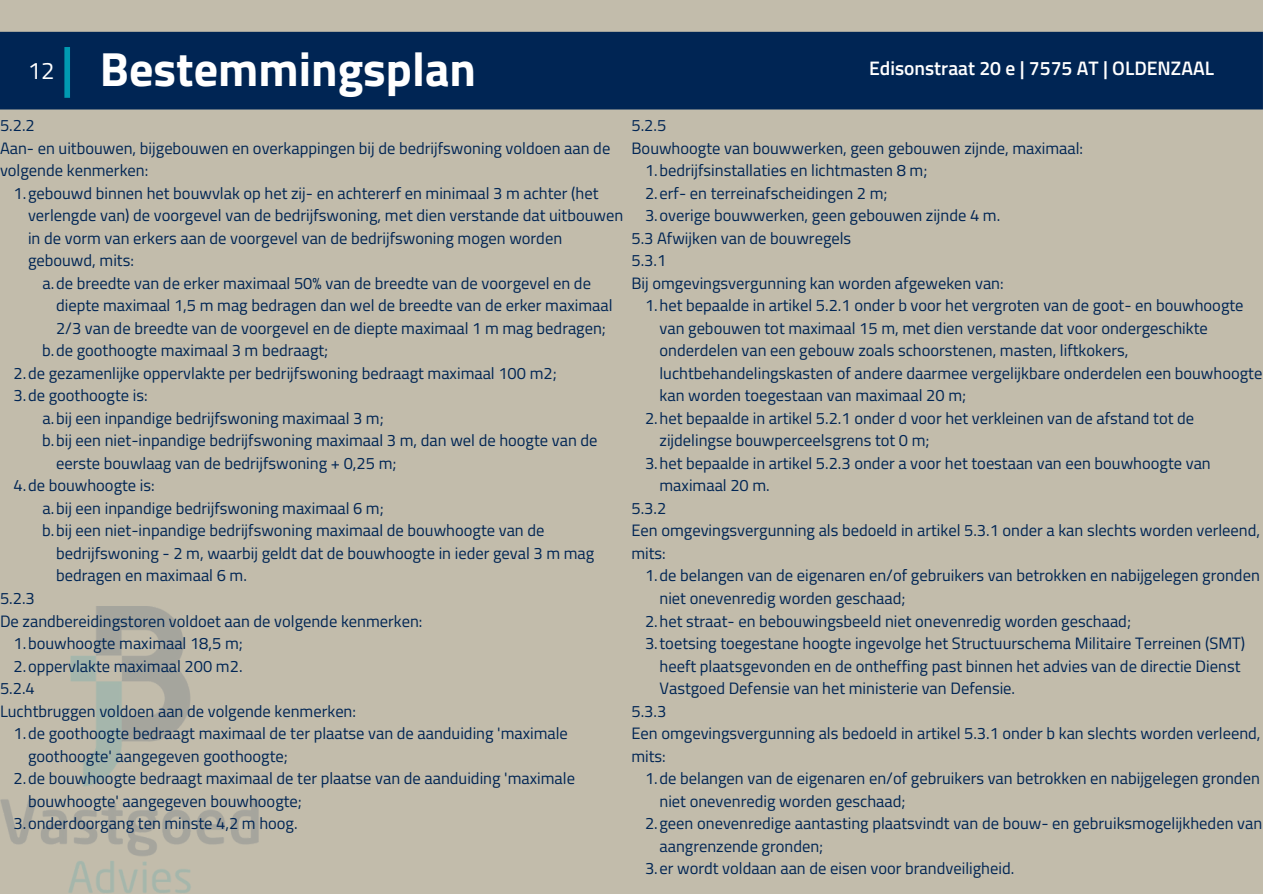
<style>
.page{position:relative;width:1263px;height:894px;background:#fff}
.page>*{position:absolute;margin:0;border:0;box-sizing:border-box;transform-origin:0 0}
.t1{font:700 48px "Titillium Web";color:#fff}
.t2{font:24px "Titillium Web";color:#fff}
.t3{font:600 19.5px "Titillium Web";color:#fff}
.t4{font:16.5px/22.5px "Titillium Web";color:#002554}
</style>
<div class="page">
<div style="left:0;top:0;width:1263px;height:893px;background:#c2bcab"></div>
<div style="left:0;top:32px;width:1263px;height:77px;background:#002554"></div>
<div style="left:64px;top:47px;width:6px;height:51px;background:#009ab2"></div>
<img style="left:0;top:606px;width:259px;height:287px">
<p class="t2" style="left:28px;top:52px;width:28px">12</p>
<p class="t1" style="left:100px;top:31px;width:378px">Bestemmingsplan</p>
<p class="t3" style="left:869px;top:53px;width:346px">Edisonstraat 20 e | 7575 AT | OLDENZAAL</p>
<h1 class="t4" style="left:0;top:114px;width:36px">5.2.2</h1>
<h2 class="t4" style="left:0;top:136px;width:612px">Aan- en uitbouwen, bijgebouwen en overkappingen bij de bedrijfswoning voldoen aan de volgende kenmerken:</h2>
<p class="t4" style="left:28px;top:181px;width:597px;text-indent:-14px">1.gebouwd binnen het bouwvlak op het zij- en achtererf en minimaal 3 m achter (het verlengde van) de voorgevel van de bedrijfswoning, met dien verstande dat uitbouwen in de vorm van erkers aan de voorgevel van de bedrijfswoning mogen worden gebouwd, mits:</p>
<p class="t4" style="left:56px;top:271px;width:558px;text-indent:-13px">a.de breedte van de erker maximaal 50% van de breedte van de voorgevel en de diepte maximaal 1,5 m mag bedragen dan wel de breedte van de erker maximaal<br>2/3 van de breedte van de voorgevel en de diepte maximaal 1 m mag bedragen;</p>
<p class="t4" style="left:42px;top:339px;width:288px">b.de goothoogte maximaal 3 m bedraagt;</p>
<p class="t4" style="left:14px;top:361px;width:545px">2.de gezamenlijke oppervlakte per bedrijfswoning bedraagt maximaal 100 m2;</p>
<p class="t4" style="left:14px;top:384px;width:136px">3.de goothoogte is:</p>
<p class="t4" style="left:43px;top:406px;width:343px">a.bij een inpandige bedrijfswoning maximaal 3 m;</p>
<p class="t4" style="left:56px;top:429px;width:543px;text-indent:-14px">b.bij een niet-inpandige bedrijfswoning maximaal 3 m, dan wel de hoogte van de eerste bouwlaag van de bedrijfswoning + 0,25 m;</p>
<p class="t4" style="left:14px;top:474px;width:143px">4.de bouwhoogte is:</p>
<p class="t4" style="left:43px;top:496px;width:343px">a.bij een inpandige bedrijfswoning maximaal 6 m;</p>
<p class="t4" style="left:56px;top:519px;width:540px;text-indent:-14px">b.bij een niet-inpandige bedrijfswoning maximaal de bouwhoogte van de bedrijfswoning - 2 m, waarbij geldt dat de bouwhoogte in ieder geval 3 m mag bedragen en maximaal 6 m.</p>
<p class="t4" style="left:0;top:586px;width:36px">5.2.3</p>
<p class="t4" style="left:0;top:609px;width:424px">De zandbereidingstoren voldoet aan de volgende kenmerken:</p>
<p class="t4" style="left:14px;top:631px;width:231px">1.bouwhoogte maximaal 18,5 m;</p>
<p class="t4" style="left:14px;top:654px;width:230px">2.oppervlakte maximaal 200 m2.</p>
<p class="t4" style="left:0;top:676px;width:36px">5.2.4</p>
<p class="t4" style="left:0;top:699px;width:358px">Luchtbruggen voldoen aan de volgende kenmerken:</p>
<p class="t4" style="left:28px;top:721px;width:541px;text-indent:-14px">1.de goothoogte bedraagt maximaal de ter plaatse van de aanduiding 'maximale goothoogte' aangegeven goothoogte;</p>
<p class="t4" style="left:28px;top:766px;width:548px;text-indent:-14px">2.de bouwhoogte bedraagt maximaal de ter plaatse van de aanduiding 'maximale bouwhoogte' aangegeven bouwhoogte;</p>
<p class="t4" style="left:14px;top:811px;width:286px">3.onderdoorgang ten minste 4,2 m hoog.</p>
<p class="t4" style="left:631px;top:114px;width:36px">5.2.5</p>
<p class="t4" style="left:631px;top:136px;width:453px">Bouwhoogte van bouwwerken, geen gebouwen zijnde, maximaal:</p>
<p class="t4" style="left:645px;top:159px;width:284px">1.bedrijfsinstallaties en lichtmasten 8 m;</p>
<p class="t4" style="left:645px;top:181px;width:244px">2.erf- en terreinafscheidingen 2 m;</p>
<p class="t4" style="left:645px;top:204px;width:357px">3.overige bouwwerken, geen gebouwen zijnde 4 m.</p>
<p class="t4" style="left:631px;top:226px;width:221px">5.3 Afwijken van de bouwregels</p>
<p class="t4" style="left:631px;top:249px;width:36px">5.3.1</p>
<p class="t4" style="left:631px;top:271px;width:374px">Bij omgevingsvergunning kan worden afgeweken van:</p>
<p class="t4" style="left:659px;top:294px;width:604px;text-indent:-14px">1.het bepaalde in artikel 5.2.1 onder b voor het vergroten van de goot- en bouwhoogte van gebouwen tot maximaal 15 m, met dien verstande dat voor ondergeschikte onderdelen van een gebouw zoals schoorstenen, masten, liftkokers, luchtbehandelingskasten of andere daarmee vergelijkbare onderdelen een bouwhoogte kan worden toegestaan van maximaal 20 m;</p>
<p class="t4" style="left:659px;top:406px;width:536px;text-indent:-14px">2.het bepaalde in artikel 5.2.1 onder d voor het verkleinen van de afstand tot de zijdelingse bouwperceelsgrens tot 0 m;</p>
<p class="t4" style="left:659px;top:451px;width:553px;text-indent:-14px">3.het bepaalde in artikel 5.2.3 onder a voor het toestaan van een bouwhoogte van maximaal 20 m.</p>
<p class="t4" style="left:631px;top:496px;width:36px">5.3.2</p>
<p class="t4" style="left:631px;top:519px;width:630px">Een omgevingsvergunning als bedoeld in artikel 5.3.1 onder a kan slechts worden verleend, mits:</p>
<p class="t4" style="left:659px;top:564px;width:602px;text-indent:-14px">1.de belangen van de eigenaren en/of gebruikers van betrokken en nabijgelegen gronden niet onevenredig worden geschaad;</p>
<p class="t4" style="left:645px;top:609px;width:487px">2.het straat- en bebouwingsbeeld niet onevenredig worden geschaad;</p>
<p class="t4" style="left:659px;top:631px;width:587px;text-indent:-14px">3.toetsing toegestane hoogte ingevolge het Structuurschema Militaire Terreinen (SMT) heeft plaatsgevonden en de ontheffing past binnen het advies van de directie Dienst<br>Vastgoed Defensie van het ministerie van Defensie.</p>
<p class="t4" style="left:631px;top:699px;width:36px">5.3.3</p>
<p class="t4" style="left:631px;top:721px;width:631px">Een omgevingsvergunning als bedoeld in artikel 5.3.1 onder b kan slechts worden verleend, mits:</p>
<p class="t4" style="left:659px;top:766px;width:602px;text-indent:-14px">1.de belangen van de eigenaren en/of gebruikers van betrokken en nabijgelegen gronden niet onevenredig worden geschaad;</p>
<p class="t4" style="left:659px;top:811px;width:604px;text-indent:-14px">2.geen onevenredige aantasting plaatsvindt van de bouw- en gebruiksmogelijkheden van aangrenzende gronden;</p>
<p class="t4" style="left:645px;top:856px;width:371px">3.er wordt voldaan aan de eisen voor brandveiligheid.</p>
</div>
